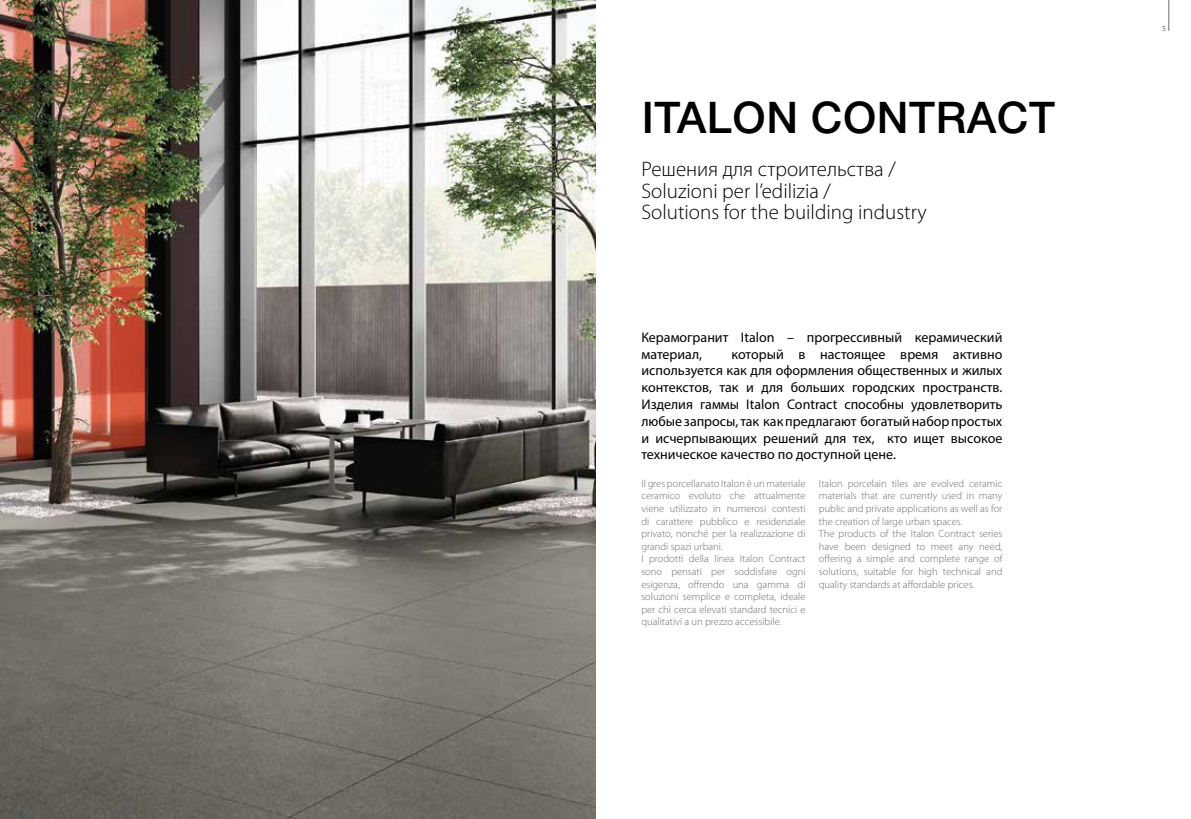
<style>
.page{position:relative;width:1191px;height:819px;background:#fff}
.page>*{position:absolute;margin:0;border:0;box-sizing:border-box;transform-origin:0 0}
.t1{font:500 43.75px "Helvetica Neue Cyr";letter-spacing:.015em;color:#000}
.t2{font:300 21px/21px "Myriad Pro";color:#000}
.t3{font:14px/16.8px "Myriad Pro";color:#000}
.t4{font:300 10.5px/12.6px "Myriad Pro";color:#706f6f}
.t5{font:7.88px "Myriad Pro";color:#706f6f}
</style>
<div class="page">
<hr style="left:1168px;top:0;width:1px;height:31px;background:#706f6f">
<img style="left:0;top:0;width:595px;height:819px">
<h1 class="t1" style="left:641px;top:94px;width:415px">ITALON CONTRACT</h1>
<h2 class="t2" style="left:641px;top:161px;width:287px">Решения для строительства /<br>Soluzioni per l’edilizia /<br>Solutions for the building industry</h2>
<h3 class="t3" style="left:641px;top:329px;width:362px">Керамогранит Italon – прогрессивный керамический материал,</h3>
<p class="t3" style="left:641px;top:346px;width:362px;text-align:justify;text-indent:90px">который в настоящее время активно используется как для оформления общественных и жилых контекстов, так и для больших городских пространств.<br>Изделия гаммы Italon Contract способны удовлетворить любые запросы, так как предлагают богатый набор простых и исчерпывающих решений для тех, кто ищет высокое техническое качество по доступной цене.</p>
<p class="t4" style="left:641px;top:477px;width:166px">Il gres porcellanato Italon è un materiale ceramico evoluto che attualmente viene utilizzato in numerosi contesti di carattere pubblico e residenziale privato, nonché per la realizzazione di grandi spazi urbani.<br>I prodotti della linea Italon Contract sono pensati per soddisfare ogni esigenza, offrendo una gamma di soluzioni semplice e completa, ideale per chi cerca elevati standard tecnici e qualitativi a un prezzo accessibile.</p>
<p class="t4" style="left:819px;top:477px;width:185px">Italon porcelain tiles are evolved ceramic materials that are currently used in many public and private applications as well as for the creation of large urban spaces.<br>The products of the Italon Contract series have been designed to meet any need, offering a simple and complete range of solutions, suitable for high technical and quality standards at affordable prices.</p>
<p class="t5" style="left:1162px;top:24px;width:6px">5</p>
</div>
